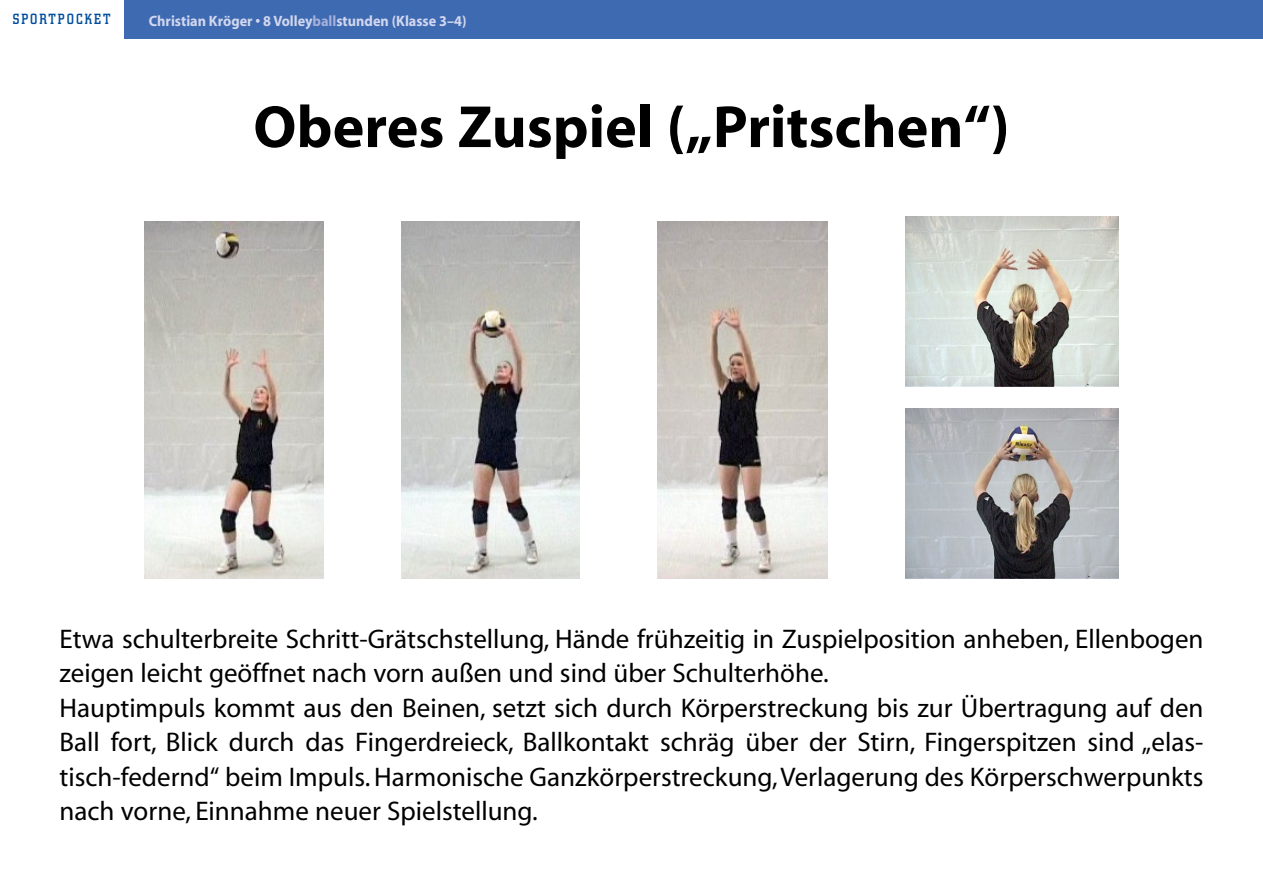
<style>
.page{position:relative;width:1263px;height:893px;background:#fff}
.page>*{position:absolute;margin:0;border:0;box-sizing:border-box;transform-origin:0 0}
.Grundschrift{font:700 60px "Myriad";color:#000}
.Grundschrift-2{font:27px/34.5px "Myriad";color:#000}
.t1{font:700 15px "Myriad";color:#d2d7ee;scale:.95 1}
.t2{font:500 13.5px "Cyklop SB";letter-spacing:.165em;color:#004e9e;scale:.9 1}
.s1{color:#a5b0da}
</style>
<div class="page">
<div style="left:123px;top:0;width:1140px;height:38px;background:#3e6ab2"></div>
<img style="left:145px;top:221px;width:178px;height:358px">
<img style="left:401px;top:221px;width:179px;height:358px">
<img style="left:658px;top:221px;width:170px;height:358px">
<img style="left:906px;top:409px;width:212px;height:170px">
<img style="left:906px;top:216px;width:212px;height:170px">
<p class="t2" style="left:13px;top:11px;width:110px">SPORTPOCKET</p>
<p class="t1" style="left:149px;top:13px;width:336px">Christian Kröger • 8 Volley<span class="s1">ball</span>stunden (Klasse 3–4)</p>
<p class="Grundschrift" style="left:253px;top:96px;width:758px">Oberes Zuspiel („Pritschen“)</p>
<p class="Grundschrift-2" style="left:60px;top:623px;width:1145px">Etwa schulterbreite Schritt-Grätschstellung, Hände frühzeitig in Zuspielposition anheben, Ellenbogen zeigen leicht geöffnet nach vorn außen und sind über Schulterhöhe.</p>
<p class="Grundschrift-2" style="left:60px;top:692px;width:1145px;text-align:justify">Hauptimpuls kommt aus den Beinen, setzt sich durch Körperstreckung bis zur Übertragung auf den Ball fort, Blick durch das Fingerdreieck, Ballkontakt schräg über der Stirn, Fingerspitzen sind „elas&shy;tisch-federnd“ beim Impuls. Harmonische Ganzkörperstreckung, Verlagerung des Körperschwerpunkts nach vorne, Einnahme neuer Spielstellung.</p>
</div>
